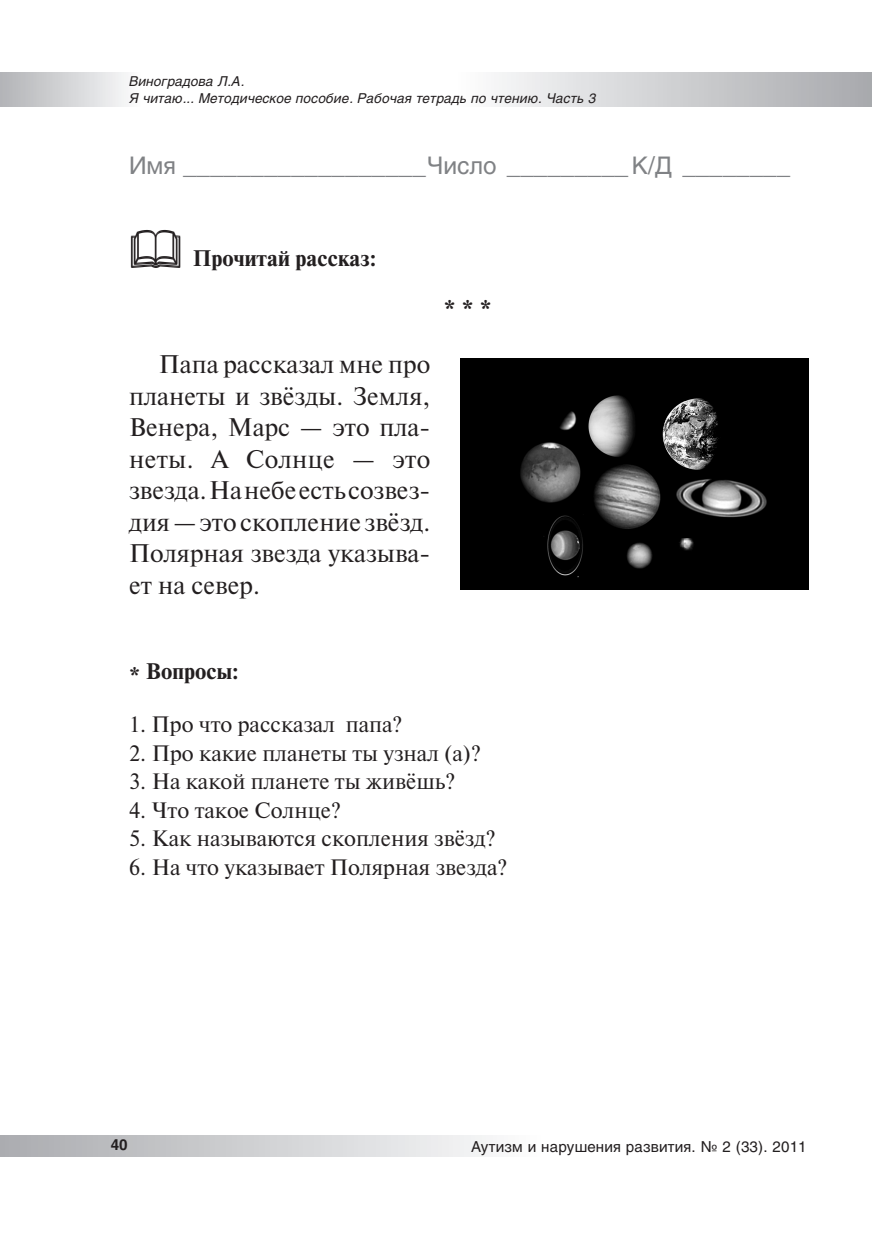
<style>
.page{position:relative;width:872px;height:1242px;background:#fff}
.page>*{position:absolute;margin:0;border:0;box-sizing:border-box;transform-origin:0 0}
.t1{font:24px/31.5px "Newton C";color:#231f20;text-align:justify}
.t2{font:24px "Helios";color:#808285}
.t3{font:700 24px "Newton C";color:#231f20}
.t4{font:700 22.5px "Newton C";color:#231f20}
.t5{font:21px "Newton C";color:#231f20}
.t6{font:15px "Helios";letter-spacing:.01em;color:#231f20}
.t7{font:700 15px "Helios";color:#231f20}
.t8{font:italic 13.5px/16.2px "Helios";letter-spacing:.01em;color:#231f20}
</style>
<div class="page">
<div style="left:0;top:1135px;width:540px;height:22px;background:linear-gradient(to right,#aaabaf,#fcfcfd)"></div>
<div style="left:455px;top:72px;width:417px;height:34px;background:linear-gradient(to right,#fdfdfe,#a7a8ac)"></div>
<div style="left:0;top:72px;width:140px;height:34px;background:linear-gradient(to right,#b2b3b6,#fbfbfc)"></div>
<img style="left:460px;top:359px;width:348px;height:231px">
<p class="t8" style="left:129px;top:73px;width:468px">Виноградова Л.А.<br>Я читаю... Методическое пособие. Рабочая тетрадь по чтению. Часть 3</p>
<p class="t2" style="left:129px;top:152px;width:662px">Имя __________________Число _________К/Д ________</p>
<p class="t4" style="left:193px;top:246px;width:185px">Прочитай рассказ:</p>
<p class="t3" style="left:444px;top:295px;width:49px">* * *</p>
<p class="t1" style="left:129px;top:349px;width:303px;text-indent:30px">Папа рассказал мне про планеты и звёзды. Земля, Венера, Марс — это пла&shy;неты. А Солнце — это звезда. На небе есть созвез&shy;дия — это скопление звёзд.<br>Полярная звезда указыва&shy;ет на север.</p>
<p class="t4" style="left:129px;top:658px;width:111px">* Вопросы:</p>
<p class="t5" style="left:129px;top:712px;width:275px">1. Про что рассказал папа?</p>
<p class="t5" style="left:129px;top:741px;width:353px">2. Про какие планеты ты узнал (а)?</p>
<p class="t5" style="left:129px;top:769px;width:328px">3. На какой планете ты живёшь?</p>
<p class="t5" style="left:129px;top:798px;width:213px">4. Что такое Солнце?</p>
<p class="t5" style="left:129px;top:826px;width:368px">5. Как называются скопления звёзд?</p>
<p class="t5" style="left:129px;top:855px;width:380px">6. На что указывает Полярная звезда?</p>
<p class="t7" style="left:111px;top:1136px;width:18px">40</p>
<p class="t6" style="left:471px;top:1137px;width:337px">Аутизм и нарушения развития. № 2 (33). 2011</p>
</div>
